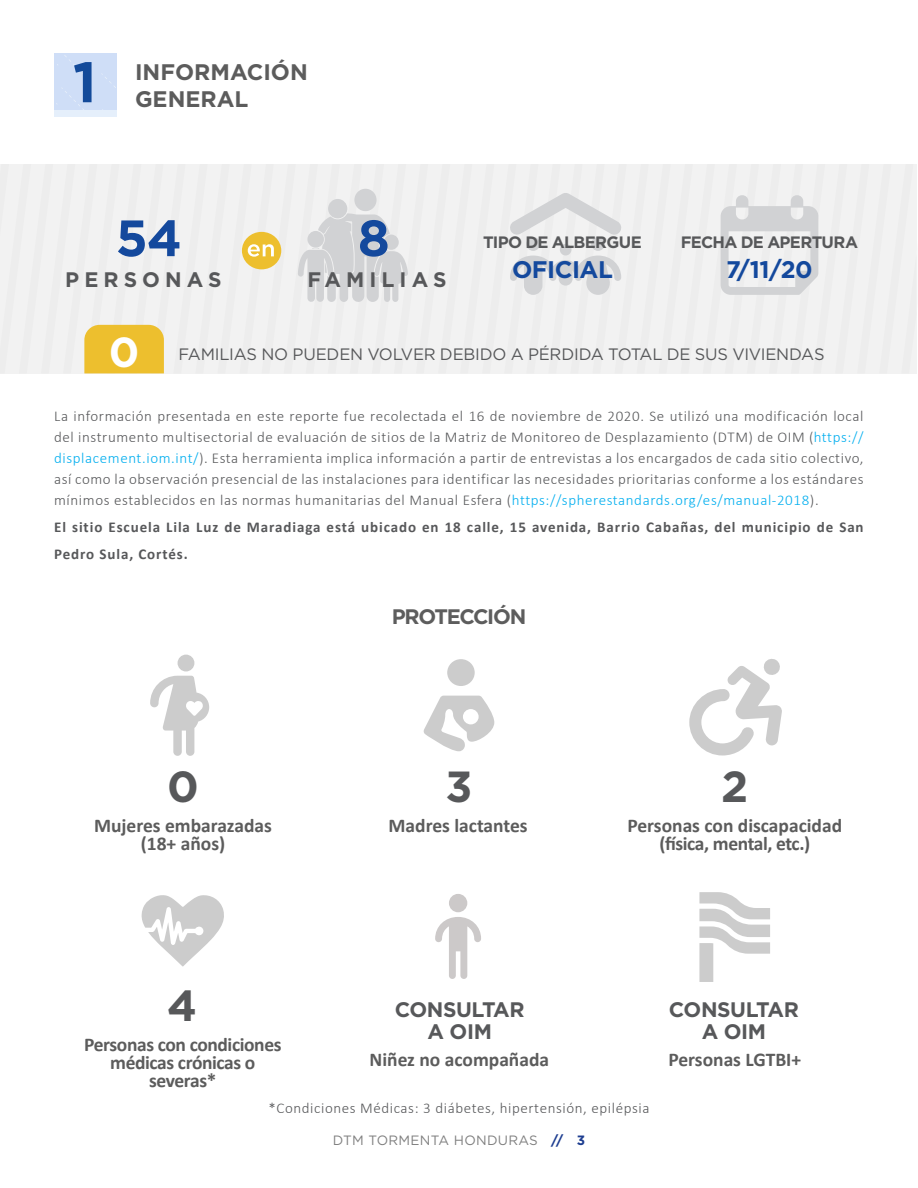
<style>
.page{position:relative;width:918px;height:1188px;background:#fff}
.page>*{position:absolute;margin:0;border:0;box-sizing:border-box;transform-origin:0 0}
.t1{font:700 57px "Gotham";color:#134a9a}
.t2{font:700 51px "Gotham";color:#14499d}
.t3{font:700 43.5px "Gotham";color:#57585a}
.t4{font:700 42px "Gotham";color:#fff}
.t5{font:700 24px "Gotham";letter-spacing:-.02em;color:#14499d}
.t6{font:700 22.5px/27px "Gotham";color:#5c5c5c}
.t7{font:700 21px/22.2px "Gotham";letter-spacing:-.02em;color:#57585a;text-align:center}
.t8{font:700 21px "Gotham";letter-spacing:.24em;color:#57585a}
.t9{font:700 21px "Gotham";letter-spacing:-.065em;color:#5d5d5d}
.t10{font:700 19.5px/18px "Calibri";letter-spacing:-.005em;color:#5c5c5c;text-align:center}
.t11{font:16.5px "Gotham";letter-spacing:-.015em;color:#57585a}
.t12{font:700 16.5px "Gotham";letter-spacing:-.04em;color:#57585a}
.t13{font:300 15px/21px "Calibri";letter-spacing:.04em;color:#57585a;text-align:justify}
.t14{font:700 15px/27px "Calibri";letter-spacing:.06em;color:#57585a}
.t15{font:13.5px "Gotham";letter-spacing:.02em;color:#808080}
.s1{color:#00aeef}
.s2{font-weight:700;color:#1d3d90}
</style>
<div class="page">
<svg style="left:141px;top:895px;width:83px;height:72px"></svg>
<div style="left:54px;top:53px;width:62px;height:63px;background:#cfdef7"></div>
<svg style="left:64px;top:55px;width:19px;height:19px"></svg>
<div style="left:54px;top:110px;width:62px;height:6px;background:#e5effb"></div>
<svg style="left:150px;top:676px;width:59px;height:80px"></svg>
<div style="left:178px;top:655px;width:16px;height:16px;background:#ccc;border-radius:50%"></div>
<svg style="left:423px;top:696px;width:71px;height:55px"></svg>
<div style="left:447px;top:659px;width:28px;height:27px;background:#ccc;border-radius:50%"></div>
<svg style="left:689px;top:659px;width:93px;height:97px"></svg>
<svg style="left:0;top:164px;width:917px;height:209px"></svg>
<div style="left:591px;top:237px;width:14px;height:14px;background:#d1d2d4;border-radius:50%"></div>
<div style="left:526px;top:237px;width:14px;height:14px;background:#d1d2d4;border-radius:50%"></div>
<div style="left:560px;top:244px;width:11px;height:11px;background:#d1d2d4;border-radius:50%"></div>
<svg style="left:699px;top:892px;width:71px;height:90px"></svg>
<svg style="left:435px;top:917px;width:46px;height:62px"></svg>
<div style="left:449px;top:894px;width:18px;height:18px;background:#ccc9c9;border-radius:50%"></div>
<h1 class="t1" style="left:73px;top:44px;width:26px">1</h1>
<h3 class="t6" style="left:135px;top:58px;width:174px">INFORMACIÓN<br>GENERAL</h3>
<h2 class="t2" style="left:116px;top:204px;width:68px">54</h2>
<h2 class="t2" style="left:358px;top:204px;width:34px">8</h2>
<h3 class="t8" style="left:65px;top:266px;width:158px">PERSONAS</h3>
<h3 class="t8" style="left:307px;top:266px;width:141px">FAMILIAS</h3>
<p class="t12" style="left:483px;top:231px;width:160px">TIPO DE ALBERGUE</p>
<h3 class="t5" style="left:512px;top:254px;width:102px">OFICIAL</h3>
<p class="t12" style="left:681px;top:231px;width:179px">FECHA DE APERTURA</p>
<h3 class="t5" style="left:726px;top:254px;width:88px">7/11/20</h3>
<h3 class="t4" style="left:109px;top:324px;width:32px">0</h3>
<p class="t11" style="left:178px;top:343px;width:648px">FAMILIAS NO PUEDEN VOLVER DEBIDO A PÉRDIDA TOTAL DE SUS VIVIENDAS</p>
<p class="t13" style="left:54px;top:407px;width:811px">La información presentada en este reporte fue recolectada el 16 de noviembre de 2020. Se utilizó una modificación local del instrumento multisectorial de evaluación de sitios de la Matriz de Monitoreo de Desplazamiento (DTM) de OIM (<span class="s1">https:// displacement.iom.int/</span>). Esta herramienta implica información a partir de entrevistas a los encargados de cada sitio colectivo, así como la observación presencial de las instalaciones para identificar las necesidades prioritarias conforme a los estándares mínimos establecidos en las normas humanitarias del Manual Esfera (<span class="s1">https://spherestandards.org/es/manual-2018</span>).</p>
<p class="t14" style="left:54px;top:515px;width:811px">El sitio Escuela Lila Luz de Maradiaga está ubicado en 18 calle, 15 avenida, Barrio Cabañas, del municipio de San<br>Pedro Sula, Cortés.</p>
<h3 class="t9" style="left:392px;top:603px;width:136px">PROTECCIÓN</h3>
<h3 class="t3" style="left:167px;top:758px;width:33px">0</h3>
<h3 class="t3" style="left:445px;top:758px;width:29px">3</h3>
<h3 class="t3" style="left:721px;top:758px;width:29px">2</h3>
<h3 class="t10" style="left:94px;top:818px;width:179px">Mujeres embarazadas (18+ años)</h3>
<h3 class="t10" style="left:389px;top:818px;width:141px">Madres lactantes</h3>
<h3 class="t10" style="left:627px;top:818px;width:216px">Personas con discapacidad (física, mental, etc.)</h3>
<h3 class="t3" style="left:167px;top:977px;width:31px">4</h3>
<h3 class="t10" style="left:84px;top:1037px;width:199px">Personas con condiciones médicas crónicas o severas*</h3>
<h3 class="t7" style="left:395px;top:998px;width:131px">CONSULTAR<br>A OIM</h3>
<h3 class="t7" style="left:669px;top:998px;width:131px">CONSULTAR<br>A OIM</h3>
<h3 class="t10" style="left:370px;top:1052px;width:181px">Niñez no acompañada</h3>
<h3 class="t10" style="left:668px;top:1052px;width:134px">Personas LGTBI+</h3>
<p class="t13" style="left:268px;top:1099px;width:383px">*Condiciones Médicas: 3 diábetes, hipertensión, epilépsia</p>
<p class="t15" style="left:333px;top:1131px;width:254px">DTM TORMENTA HONDURAS <span class="s2">// 3</span></p>
</div>
